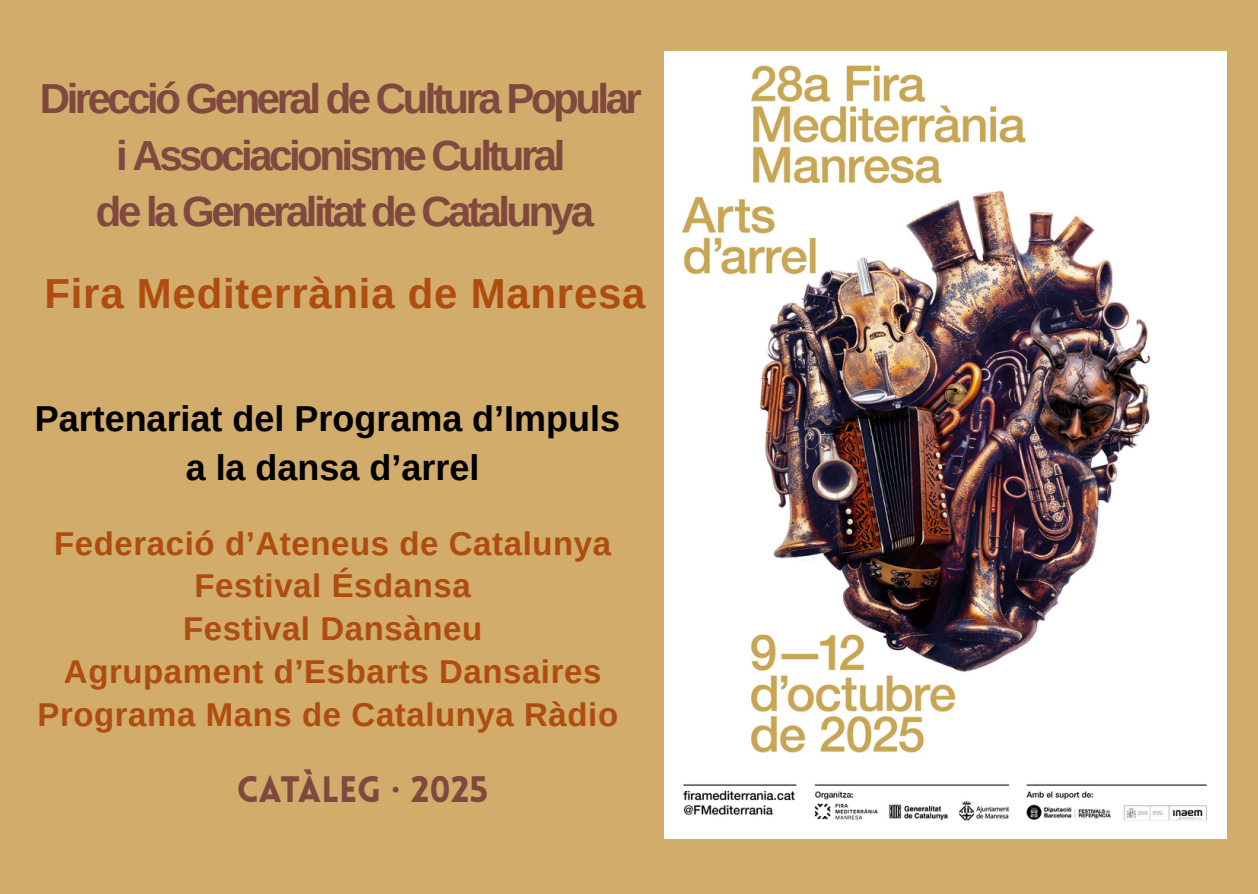
<style>
.page{position:relative;width:1258px;height:894px;background:#fff}
.page>*{position:absolute;margin:0;border:0;box-sizing:border-box;transform-origin:0 0}
.t1{font:700 42px/56.1px "Arimo";letter-spacing:-.085em;color:#80483f;text-align:center}
.t2{font:700 42px "Arimo";letter-spacing:.02em;color:#af4c0f}
.t3{font:700 36px/49.5px "Arimo";color:#000;text-align:center}
.t4{font:900 36px "Lovelo";color:#80483f}
.t5{font:700 33px/42.6px "Arimo";letter-spacing:.02em;color:#af4c0f;text-align:center}
</style>
<div class="page">
<div style="left:0;top:0;width:1257px;height:893px;background:#d1ac6b"></div>
<img style="left:664px;top:51px;width:563px;height:787px">
<p class="t1" style="left:40px;top:71px;width:603px">Direcció General de Cultura Popular i Associacionisme Cultural<br>de la Generalitat de Catalunya</p>
<p class="t2" style="left:44px;top:270px;width:602px">Fira Mediterrània de Manresa</p>
<p class="t3" style="left:35px;top:393px;width:587px">Partenariat del Programa d’Impuls a la dansa d’arrel</p>
<p class="t5" style="left:37px;top:521px;width:582px">Federació d’Ateneus de Catalunya<br>Festival Ésdansa<br>Festival Dansàneu<br>Agrupament d’Esbarts Dansaires<br>Programa Mans de Catalunya Ràdio</p>
<p class="t4" style="left:237px;top:775px;width:253px">CATÀLEG · 2025</p>
</div>
